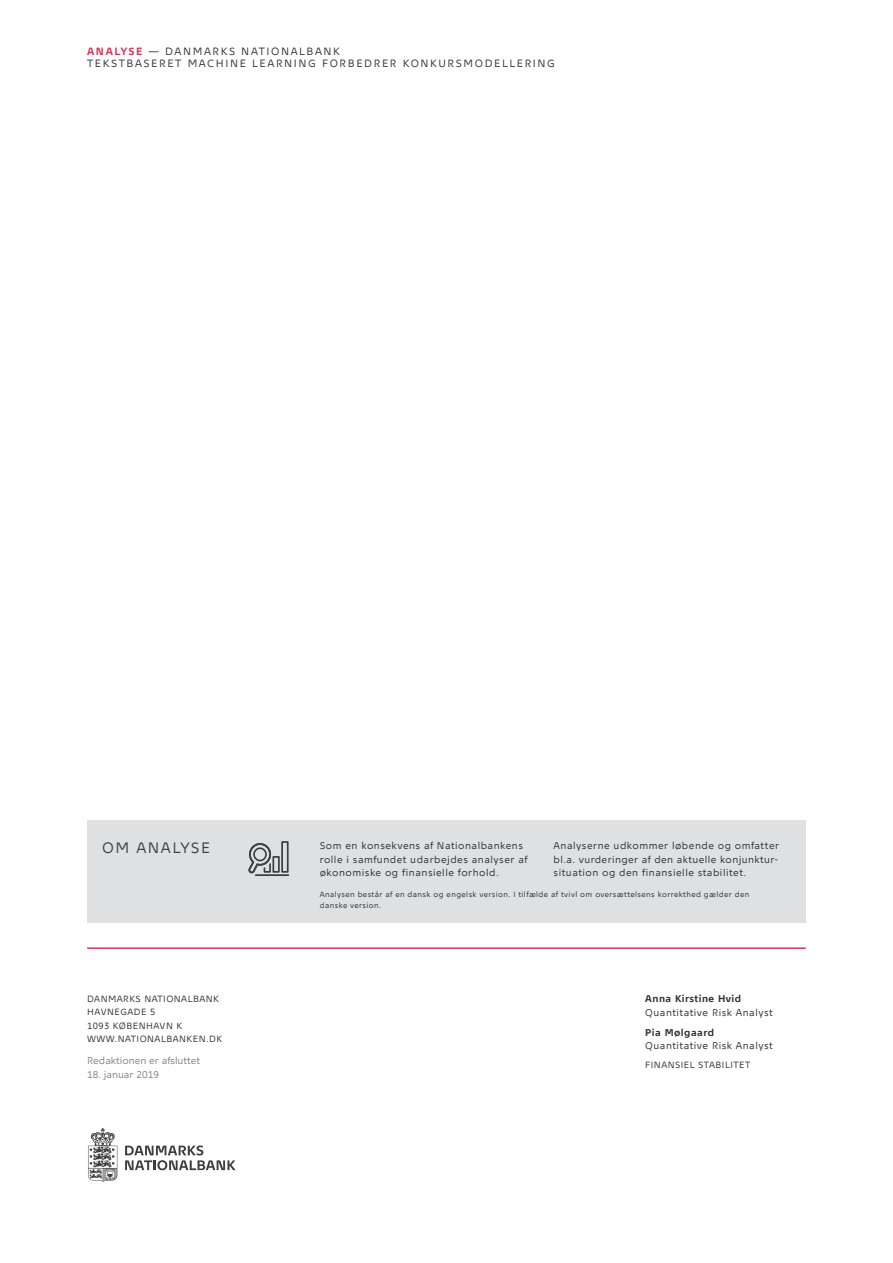
<style>
.page{position:relative;width:893px;height:1263px;background:#fff}
.page>*{position:absolute;margin:0;border:0;box-sizing:border-box;transform-origin:0 0}
.t1{font:15px "Nationalbank";letter-spacing:.1em;color:#3e3e3f}
.t2{font:10.5px/12px "Nationalbank";letter-spacing:.15em;color:#303030}
.Kontakt_brød_6_5_9{font:9.75px/13.5px "Nationalbank";letter-spacing:.05em;color:#303030}
.Kontakt_kursiv_6_5_9{font:9.75px "Nationalbank";color:#838383}
.Kontakt_fed_6_5_9{font:700 9.75px "Nationalbank";letter-spacing:.05em;color:#303030}
.Kontakt_adresse{font:9px/13.5px "Nationalbank";letter-spacing:.05em;color:#303030}
.Kontakt_afdeling_6_7{font:9px "Nationalbank";letter-spacing:.05em;color:#303030}
.t3{font:7.5px/10.5px "Nationalbank";letter-spacing:.05em;color:#303030}
.s1{font-weight:700;color:#d23757}
</style>
<div class="page">
<hr style="left:87px;top:947px;width:719px;height:2px;background:#d23757">
<svg style="left:88px;top:1128px;width:29px;height:54px"></svg>
<svg style="left:125px;top:1145px;width:111px;height:25px"></svg>
<div style="left:87px;top:821px;width:719px;height:102px;background:#dfe0e2"></div>
<hr style="left:255px;top:874px;width:34px;height:2px;background:#3e3e3f">
<svg style="left:248px;top:841px;width:41px;height:32px"></svg>
<p class="t2" style="left:87px;top:45px;width:469px"><span class="s1">ANALYSE</span> — DANMARKS NATIONALBANK<br>TEKSTBASERET MACHINE LEARNING FORBEDRER KONKURSMODELLERING</p>
<h1 class="t1" style="left:102px;top:839px;width:110px">OM ANALYSE</h1>
<p class="Kontakt_brød_6_5_9" style="left:320px;top:839px;width:209px">Som en konsekvens af Nationalbankens rolle i samfundet udarbejdes analyser af økonomiske og finansielle forhold.</p>
<p class="Kontakt_brød_6_5_9" style="left:554px;top:839px;width:227px;text-align:justify">Analyserne udkommer løbende og omfatter bl.a. vurderinger af den aktuelle konjunktur&shy;situation og den finansielle stabilitet.</p>
<p class="t3" style="left:320px;top:889px;width:431px">Analysen består af en dansk og engelsk version. I tilfælde af tvivl om oversættelsens korrekthed gælder den danske version.</p>
<p class="Kontakt_adresse" style="left:87px;top:992px;width:136px">DANMARKS NATIONALBANK<br>HAVNEGADE 5<br>1093 KØBENHAVN K<br>WWW.NATIONALBANKEN.DK</p>
<p class="Kontakt_kursiv_6_5_9" style="left:87px;top:1055px;width:115px">Redaktionen er afsluttet</p>
<p class="Kontakt_kursiv_6_5_9" style="left:87px;top:1068px;width:73px">18. januar 2019</p>
<p class="Kontakt_fed_6_5_9" style="left:645px;top:993px;width:98px">Anna Kirstine Hvid</p>
<p class="Kontakt_brød_6_5_9" style="left:645px;top:1005px;width:129px">Quantitative Risk Analyst</p>
<p class="Kontakt_fed_6_5_9" style="left:645px;top:1026px;width:70px">Pia Mølgaard</p>
<p class="Kontakt_brød_6_5_9" style="left:645px;top:1039px;width:129px">Quantitative Risk Analyst</p>
<p class="Kontakt_afdeling_6_7" style="left:645px;top:1060px;width:107px">FINANSIEL STABILITET</p>
</div>
